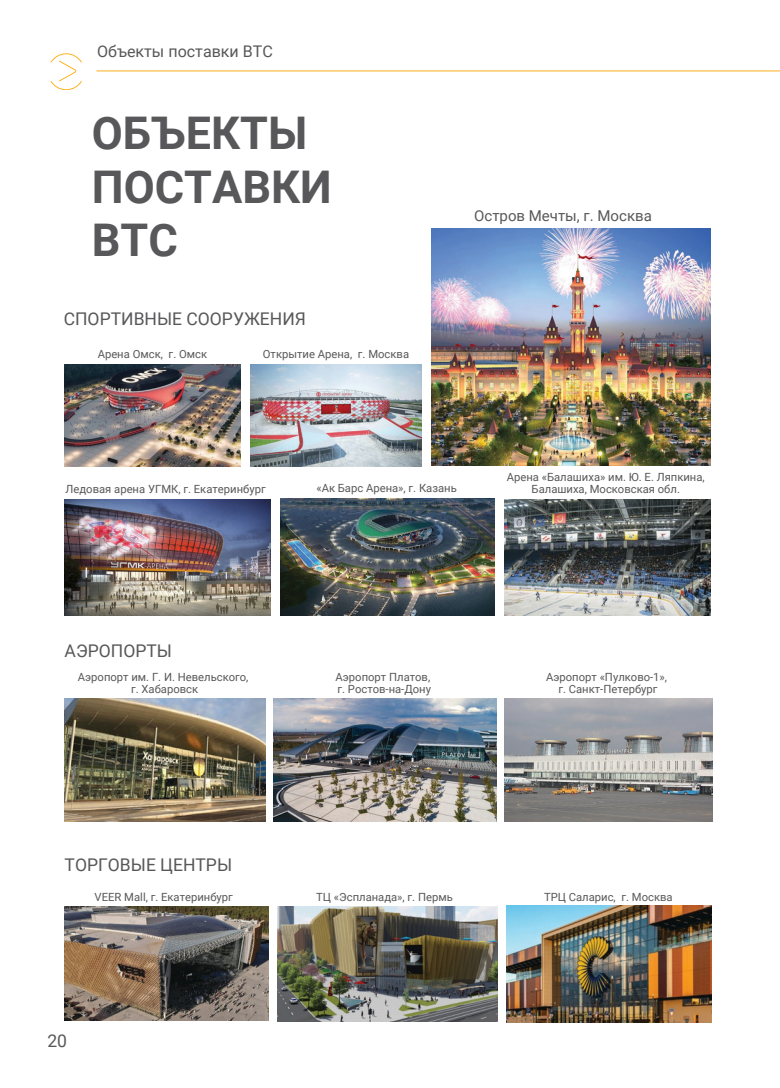
<style>
.page{position:relative;width:780px;height:1088px;background:#fff}
.page>*{position:absolute;margin:0;border:0;box-sizing:border-box;transform-origin:0 0}
.t1{font:700 45px/53.5px "Roboto";color:#58585a}
.t2{font:17.5px "Roboto";color:#58585a}
.t3{font:16px "Roboto";color:#58585a}
.t4{font:15px "Roboto";color:#58585a}
.t5{font:11.25px "Roboto";color:#58585a}
</style>
<div class="page">
<img style="left:64px;top:906px;width:204px;height:114px">
<img style="left:277px;top:906px;width:220px;height:115px">
<img style="left:506px;top:905px;width:205px;height:117px">
<img style="left:504px;top:698px;width:207px;height:123px">
<img style="left:273px;top:698px;width:223px;height:123px">
<img style="left:250px;top:365px;width:171px;height:101px">
<img style="left:280px;top:498px;width:214px;height:118px">
<img style="left:64px;top:499px;width:207px;height:116px">
<img style="left:65px;top:365px;width:175px;height:101px">
<img style="left:504px;top:499px;width:206px;height:117px">
<img style="left:64px;top:698px;width:201px;height:123px">
<img style="left:431px;top:228px;width:278px;height:237px">
<svg style="left:50px;top:53px;width:32px;height:37px"></svg>
<hr style="left:96px;top:70px;width:683px;height:1px;background:#fcaf16">
<p class="t3" style="left:97px;top:42px;width:177px">Объекты поставки ВТС</p>
<p class="t1" style="left:92px;top:107px;width:241px">ОБЪЕКТЫ<br>ПОСТАВКИ<br>ВТС</p>
<p class="t2" style="left:64px;top:309px;width:243px">СПОРТИВНЫЕ СООРУЖЕНИЯ</p>
<p class="t5" style="left:98px;top:348px;width:111px">Арена Омск, г. Омск</p>
<p class="t5" style="left:263px;top:348px;width:148px">Открытие Арена, г. Москва</p>
<p class="t4" style="left:474px;top:207px;width:179px">Остров Мечты, г. Москва</p>
<p class="t5" style="left:66px;top:482px;width:201px">Ледовая арена УГМК, г. Екатеринбург</p>
<p class="t5" style="left:316px;top:481px;width:142px">«Ак Барс Арена», г. Казань</p>
<p class="t5" style="left:506px;top:470px;width:199px">Арена «Балашиха» им. Ю. Е. Ляпкина,</p>
<p class="t5" style="left:531px;top:482px;width:150px">Балашиха, Московская обл.</p>
<h2 class="t2" style="left:65px;top:640px;width:109px">АЭРОПОРТЫ</h2>
<p class="t5" style="left:78px;top:670px;width:172px">Аэропорт им. Г. И. Невельского,</p>
<h2 class="t5" style="left:131px;top:683px;width:69px">г. Хабаровск</h2>
<p class="t5" style="left:335px;top:670px;width:96px">Аэропорт Платов,</p>
<p class="t5" style="left:337px;top:683px;width:95px">г. Ростов-на-Дону</p>
<p class="t5" style="left:545px;top:670px;width:122px">Аэропорт «Пулково-1»,</p>
<p class="t5" style="left:558px;top:683px;width:101px">г. Санкт-Петербург</p>
<p class="t2" style="left:65px;top:854px;width:169px">ТОРГОВЫЕ ЦЕНТРЫ</p>
<p class="t5" style="left:95px;top:890px;width:140px">VEER Mall, г. Екатеринбург</p>
<p class="t2" style="left:47px;top:1031px;width:21px">20</p>
<p class="t5" style="left:316px;top:890px;width:138px">ТЦ «Эспланада», г. Пермь</p>
<p class="t5" style="left:543px;top:890px;width:130px">ТРЦ Саларис, г. Москва</p>
</div>
